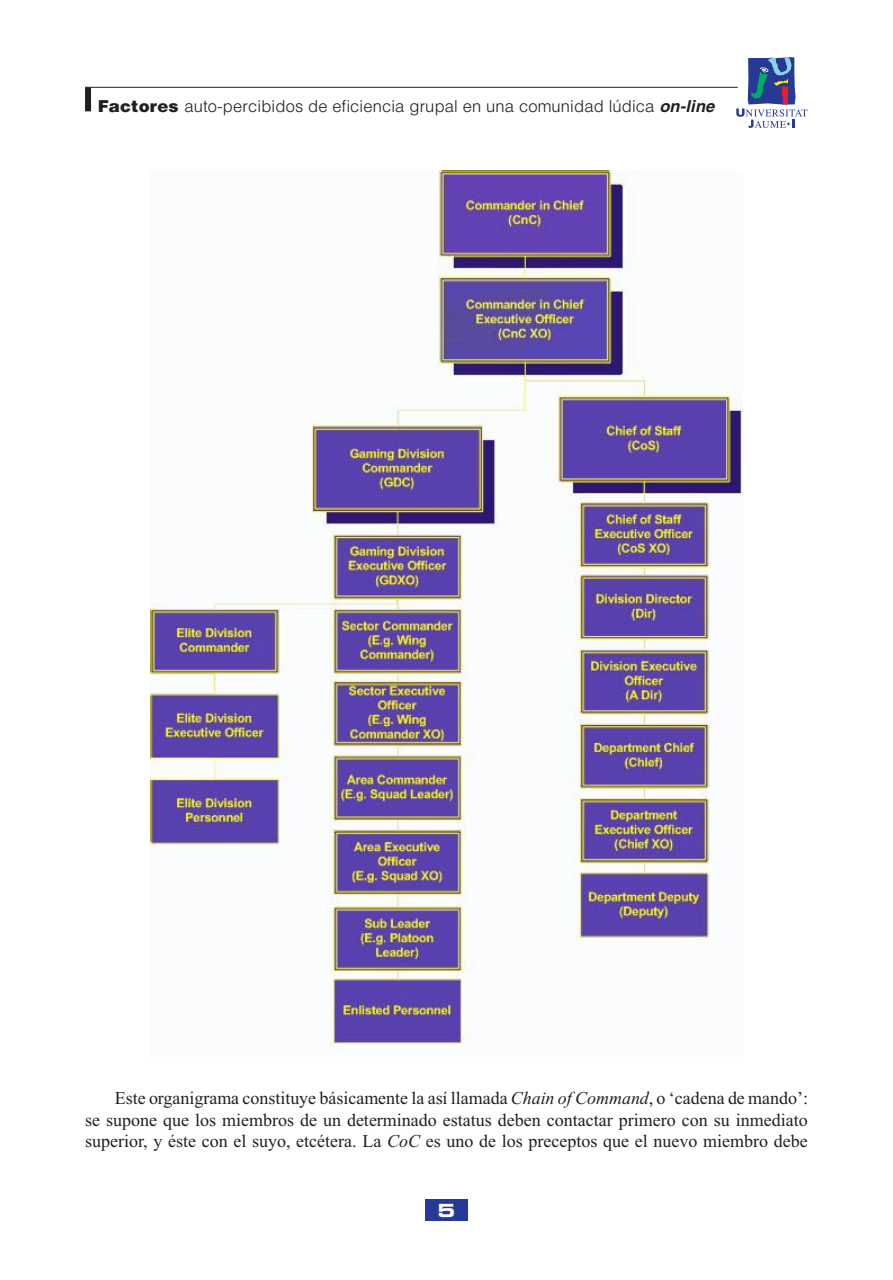
<style>
.page{position:relative;width:893px;height:1280px;background:#fff}
.page>*{position:absolute;margin:0;border:0;box-sizing:border-box;transform-origin:0 0}
.t1{font:18px/21.6px "Times New Roman";color:#231f20;text-align:justify}
.t2{font:18px "Palindrome Expanded S Si Bold Expanded";color:#fff}
.t3{font:300 16.5px "Helvetica";letter-spacing:.01em;color:#231f20}
.s1{font-weight:900}
.s2{font-weight:700;font-style:italic}
.s3{font-style:italic}
</style>
<div class="page">
<svg style="left:736px;top:57px;width:71px;height:71px"></svg>
<hr style="left:85px;top:87px;width:653px;height:1px;background:#231f20">
<div style="left:85px;top:87px;width:6px;height:24px;background:#231f20"></div>
<div style="left:425px;top:1199px;width:43px;height:21px;background:#263996"></div>
<img style="left:150px;top:170px;width:593px;height:883px">
<p class="t3" style="left:98px;top:96px;width:618px"><span class="s1">Factores</span> auto-percibidos de eficiencia grupal en una comunidad lúdica <span class="s2">on-line</span></p>
<p class="t1" style="left:85px;top:1087px;width:724px;text-indent:30px">Este organigrama constituye básicamente la así llamada <span class="s3">Chain of Command</span>, o ‘cadena de mando’: se supone que los miembros de un determinado estatus deben contactar primero con su inmediato superior, y éste con el suyo, etcétera. La <span class="s3">CoC</span> es uno de los preceptos que el nuevo miembro debe</p>
<p class="t2" style="left:438px;top:1197px;width:19px">5</p>
</div>
